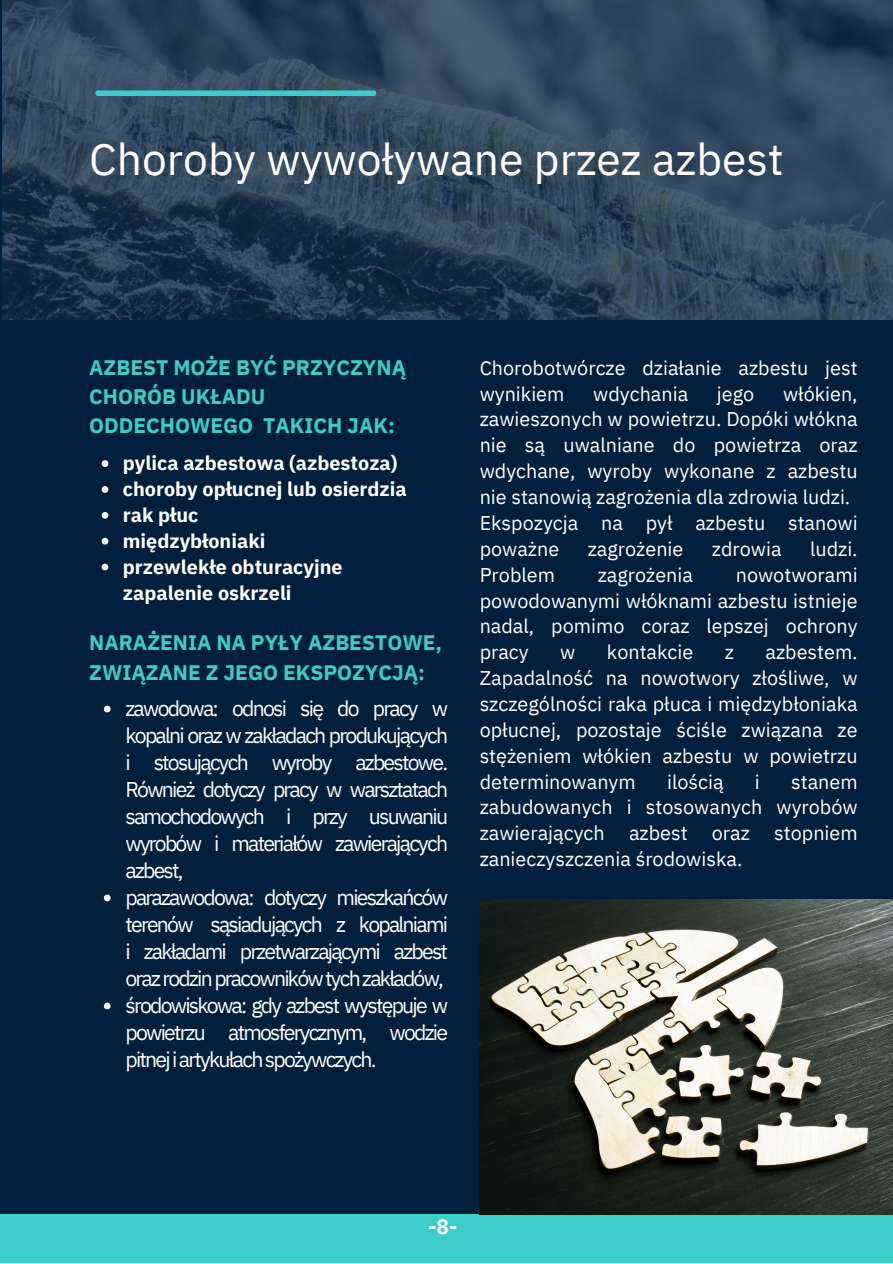
<style>
.page{position:relative;width:893px;height:1264px;background:#fff}
.page>*{position:absolute;margin:0;border:0;box-sizing:border-box;transform-origin:0 0}
.t1{font:44.4px "IBM Plex Sans";color:#fff}
.t2{font:21.3px/27px "IBM Plex Sans";letter-spacing:-.085em;color:#fff;text-align:justify}
.t3{font:700 21px/29.2px "IBM Plex Sans";color:#3dccc7}
.t4{font:700 21px "IBM Plex Sans";color:#fff}
.t5{font:19.8px/25.8px "IBM Plex Sans";color:#fff;text-align:justify}
.t6{font:700 19.8px/25.8px "IBM Plex Sans";color:#fff}
</style>
<div class="page">
<div style="left:0;top:0;width:892px;height:1262px;background:#001f3d"></div>
<img style="left:2px;top:0;width:890px;height:319px">
<div style="left:98px;top:90px;width:275px;height:6px;background:#3dccc7"></div>
<svg style="left:102px;top:460px;width:6px;height:7px"></svg>
<svg style="left:102px;top:486px;width:6px;height:7px"></svg>
<svg style="left:102px;top:512px;width:6px;height:6px"></svg>
<svg style="left:102px;top:538px;width:6px;height:6px"></svg>
<svg style="left:102px;top:563px;width:6px;height:7px"></svg>
<div style="left:0;top:1214px;width:892px;height:48px;background:#3dccc7"></div>
<img style="left:479px;top:899px;width:413px;height:315px">
<svg style="left:104px;top:705px;width:7px;height:7px"></svg>
<svg style="left:104px;top:894px;width:7px;height:7px"></svg>
<svg style="left:104px;top:1002px;width:7px;height:7px"></svg>
<p class="t1" style="left:89px;top:129px;width:695px">Choroby wywoływane przez azbest</p>
<p class="t3" style="left:89px;top:352px;width:318px">AZBEST MOŻE BYĆ PRZYCZYNĄ<br>CHORÓB UKŁADU<br>ODDECHOWEGO TAKICH JAK:</p>
<p class="t6" style="left:123px;top:450px;width:276px">pylica azbestowa (azbestoza)</p>
<p class="t6" style="left:123px;top:476px;width:285px">choroby opłucnej lub osierdzia</p>
<p class="t6" style="left:123px;top:501px;width:77px">rak płuc</p>
<p class="t6" style="left:123px;top:527px;width:144px">międzybłoniaki</p>
<p class="t6" style="left:123px;top:553px;width:221px">przewlekłe obturacyjne zapalenie oskrzeli</p>
<p class="t3" style="left:89px;top:628px;width:354px">NARAŻENIA NA PYŁY AZBESTOWE,<br>ZWIĄZANE Z JEGO EKSPOZYCJĄ:</p>
<p class="t2" style="left:125px;top:694px;width:324px">zawodowa: odnosi się do pracy w kopalni oraz w zakładach produkujących i stosujących wyroby azbestowe.<br>Również dotyczy pracy w warsztatach samochodowych i przy usuwaniu wyrobów i materiałów zawierających azbest,</p>
<p class="t2" style="left:125px;top:883px;width:324px">parazawodowa: dotyczy mieszkańców terenów sąsiadujących z kopalniami i zakładami przetwarzającymi azbest orazrodzinpracownikówtychzakładów,</p>
<p class="t2" style="left:125px;top:991px;width:324px">środowiskowa: gdy azbest występuje w powietrzu atmosferycznym, wodzie pitnejiartykułachspożywczych.</p>
<p class="t5" style="left:479px;top:354px;width:379px">Chorobotwórcze działanie azbestu jest wynikiem</p>
<p class="t5" style="left:479px;top:380px;width:379px;text-indent:303px">włókien, zawieszonych w powietrzu. Dopóki włókna nie są uwalniane do powietrza oraz wdychane, wyroby wykonane z azbestu nie stanowią zagrożenia dla zdrowia ludzi.</p>
<p class="t5" style="left:479px;top:509px;width:379px">Ekspozycja na pył azbestu stanowi poważne</p>
<p class="t5" style="left:593px;top:380px;width:97px">wdychania</p>
<p class="t5" style="left:717px;top:380px;width:39px">jego</p>
<p class="t5" style="left:587px;top:535px;width:97px">zagrożenie</p>
<p class="t5" style="left:711px;top:535px;width:71px">zdrowia</p>
<p class="t5" style="left:810px;top:535px;width:49px">ludzi.</p>
<p class="t5" style="left:479px;top:561px;width:379px;text-indent:256px">nowotworami powodowanymi włóknami azbestu istnieje nadal, pomimo coraz lepszej ochrony pracy</p>
<p class="t5" style="left:479px;top:561px;width:77px">Problem</p>
<p class="t5" style="left:597px;top:561px;width:97px">zagrożenia</p>
<p class="t5" style="left:479px;top:639px;width:379px;text-indent:286px">azbestem.<br>Zapadalność na nowotwory złośliwe, w szczególności raka płuca i międzybłoniaka opłucnej, pozostaje ściśle związana ze stężeniem włókien azbestu w powietrzu determinowanym</p>
<p class="t5" style="left:560px;top:639px;width:17px">w</p>
<p class="t5" style="left:607px;top:639px;width:88px">kontakcie</p>
<p class="t5" style="left:724px;top:639px;width:11px">z</p>
<p class="t5" style="left:667px;top:768px;width:58px">ilością</p>
<p class="t5" style="left:754px;top:768px;width:6px">i</p>
<p class="t5" style="left:479px;top:768px;width:379px;text-indent:311px">stanem zabudowanych i stosowanych wyrobów zawierających azbest oraz stopniem zanieczyszczenia środowiska.</p>
<p class="t4" style="left:428px;top:1212px;width:31px">-8-</p>
</div>
